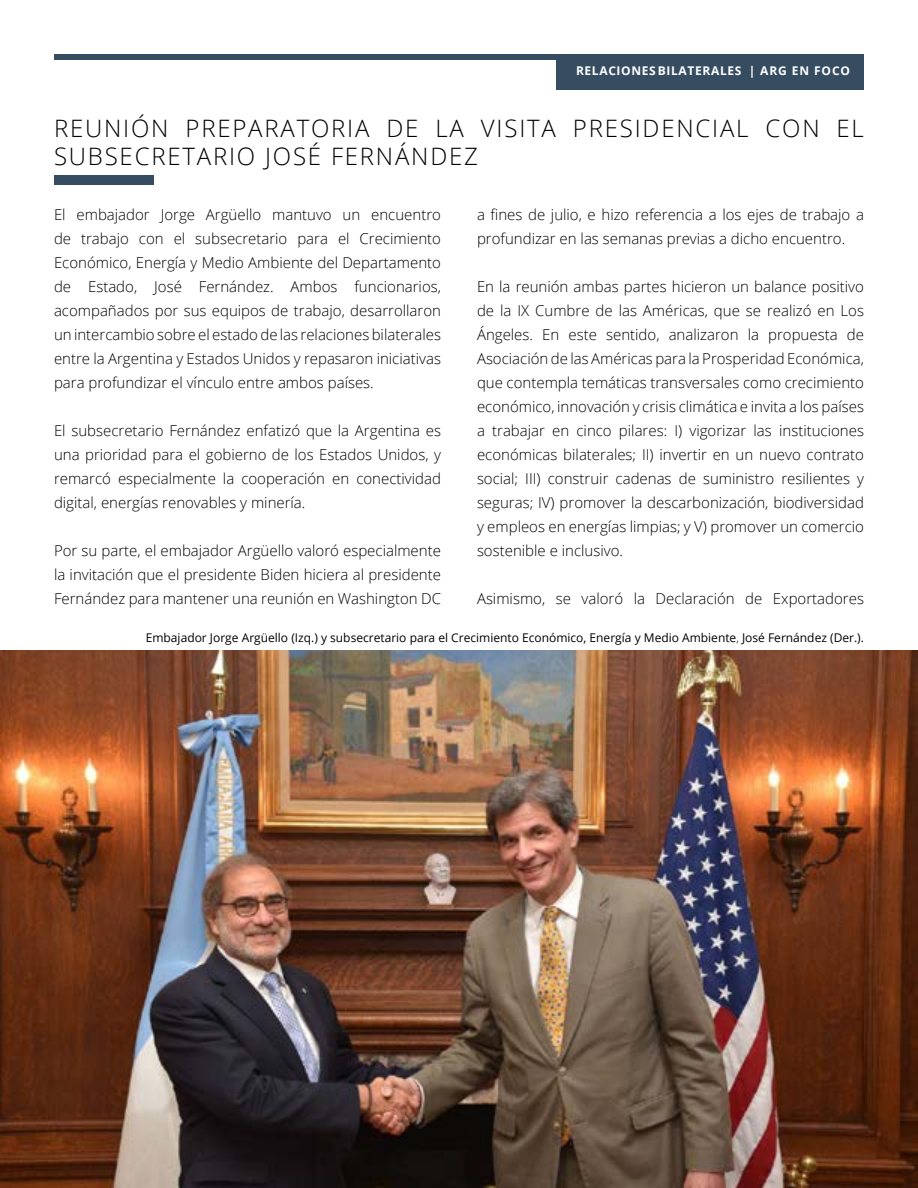
<style>
.page{position:relative;width:918px;height:1188px;background:#fff}
.page>*{position:absolute;margin:0;border:0;box-sizing:border-box;transform-origin:0 0}
.t1{font:300 24px/28.8px "Open Sans";letter-spacing:.075em;color:#000}
.t2{font:300 15px/24px "Open Sans";color:#000;text-align:justify}
.t3{font:12px "Open Sans";color:#000}
.t4{font:700 12px "Open Sans";letter-spacing:.055em;color:#fff}
.t5{font:700 12px "Open Sans";letter-spacing:.075em;color:#fff}
.s1{font-weight:300}
</style>
<div class="page">
<div style="left:54px;top:54px;width:810px;height:5px;background:#364d61"></div>
<div style="left:556px;top:54px;width:308px;height:36px;background:#364d61"></div>
<img style="left:0;top:651px;width:918px;height:537px">
<div style="left:54px;top:176px;width:100px;height:9px;background:#364d61"></div>
<p class="t4" style="left:576px;top:62px;width:55px">RELACIONE</p>
<p class="t4" style="left:649px;top:62px;width:55px">S BILATERA</p>
<p class="t5" style="left:720px;top:62px;width:132px">LES | ARG EN FOCO</p>
<h1 class="t1" style="left:54px;top:113px;width:811px">REUNIÓN PREPARATORIA DE LA VISITA PRESIDENCIAL CON EL<br>SUBSECRETARIO JOSÉ FERNÁNDEZ</h1>
<p class="t2" style="left:54px;top:202px;width:389px">El embajador Jorge Argüello mantuvo un encuentro de trabajo con el subsecretario para el Crecimiento Económico, Energía y Medio Ambiente del Departamento de Estado, José Fernández. Ambos funcionarios, acompañados por sus equipos de trabajo, desarrollaron un intercambio sobre el estado de las relaciones bilaterales entre la Argentina y Estados Unidos y repasaron iniciativas para profundizar el vínculo entre ambos países.</p>
<p class="t2" style="left:54px;top:418px;width:389px">El subsecretario Fernández enfatizó que la Argentina es una prioridad para el gobierno de los Estados Unidos, y remarcó especialmente la cooperación en conectividad digital, energías renovables y minería.</p>
<p class="t2" style="left:54px;top:538px;width:389px">Por su parte, el embajador Argüello valoró especialmente la invitación que el presidente Biden hiciera al presidente Fernández para mantener una reunión en Washington DC</p>
<p class="t2" style="left:477px;top:202px;width:389px">a fines de julio, e hizo referencia a los ejes de trabajo a profundizar en las semanas previas a dicho encuentro.</p>
<p class="t2" style="left:477px;top:274px;width:389px">En la reunión ambas partes hicieron un balance positivo de la IX Cumbre de las Américas, que se realizó en Los Ángeles. En este sentido, analizaron la propuesta de Asociación de las Américas para la Prosperidad Económica, que contempla temáticas transversales como crecimiento económico, innovación y crisis climática e invita a los países a trabajar en cinco pilares: I) vigorizar las instituciones económicas bilaterales; II) invertir en un nuevo contrato social; III) construir cadenas de suministro resilientes y seguras; IV) promover la descarbonización, biodiversidad y empleos en energías limpias; y V) promover un comercio sostenible e inclusivo.</p>
<p class="t2" style="left:477px;top:586px;width:389px">Asimismo, se valoró la Declaración de Exportadores</p>
<p class="t3" style="left:146px;top:629px;width:720px">Embajador Jorge Argüello (Izq.) y subsecretario para el Crecimiento Económico, Energía y Medio Ambiente<span class="s1">,</span> José Fernández (Der.).</p>
</div>
